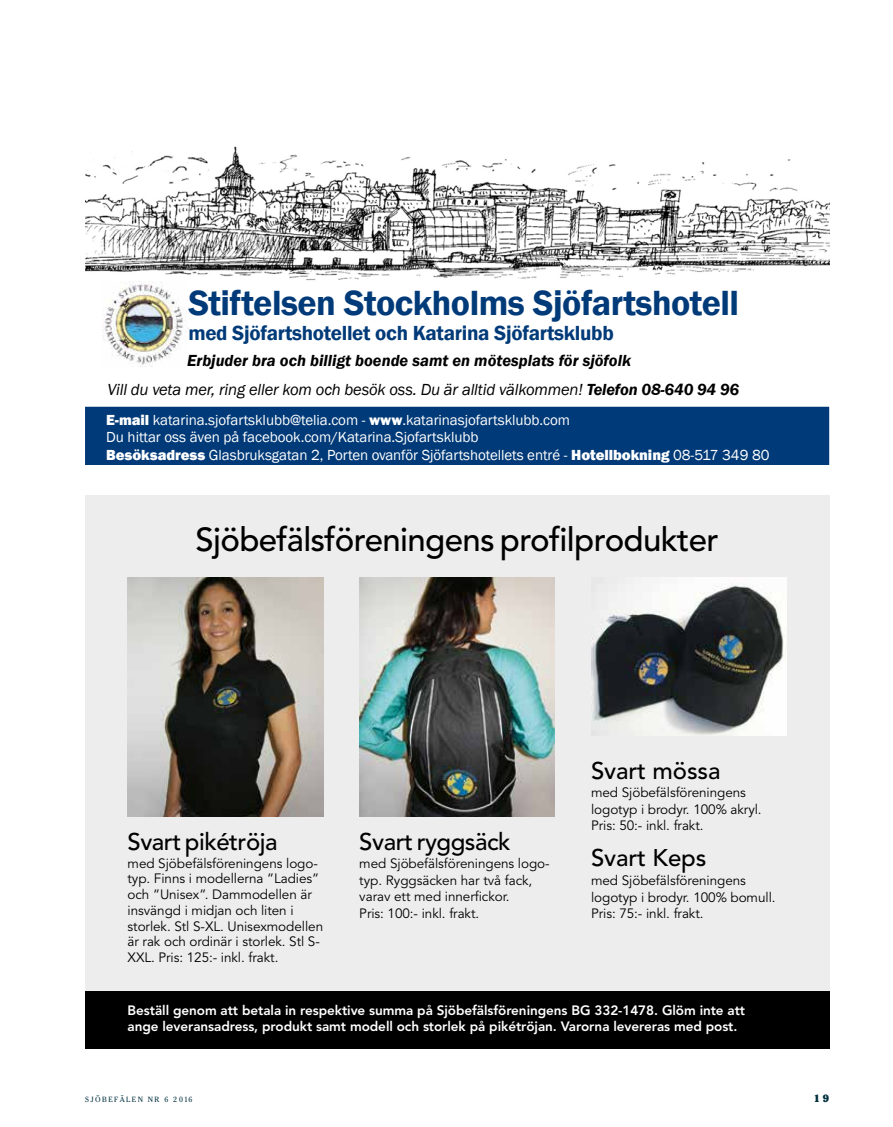
<style>
.page{position:relative;width:893px;height:1127px;background:#fff}
.page>*{position:absolute;margin:0;border:0;box-sizing:border-box;transform-origin:0 0}
.t1{font:600 36px "Franklin Gothic";letter-spacing:-.015em;color:#003a78}
.t2{font:500 33px "Avenir";letter-spacing:-.02em;color:#000}
.t3{font:500 24px "Avenir";letter-spacing:-.02em;color:#000}
.t4{font:600 21px "Franklin Gothic";letter-spacing:-.015em;color:#003a78}
.t5{font:italic 16.5px "Franklin Gothic";letter-spacing:-.01em;color:#000}
.t6{font:italic 600 16.5px "Franklin Gothic";color:#000}
.t7{font:15px/17.2px "Franklin Gothic";letter-spacing:-.005em;color:#fff}
.t8{font:13.5px/16.5px "Avenir";letter-spacing:-.005em;color:#000}
.t9{font:800 13.5px/16.5px "Avenir";letter-spacing:-.005em;color:#fff}
.t10{font:900 10.5px "Cheltenham";color:#00303e}
.t11{font:7.5px "Cheltenham";letter-spacing:.2em;color:#00303e}
.s1{font-weight:600}
.s2{font-weight:800}
</style>
<div class="page">
<img style="left:85px;top:146px;width:744px;height:135px">
<img style="left:102px;top:281px;width:86px;height:85px">
<div style="left:85px;top:407px;width:744px;height:58px;background:#003a78"></div>
<div style="left:85px;top:495px;width:744px;height:553px;background:#ededed"></div>
<img style="left:128px;top:577px;width:195px;height:239px">
<div style="left:85px;top:991px;width:744px;height:57px;background:#000"></div>
<img style="left:359px;top:577px;width:196px;height:239px">
<img style="left:591px;top:577px;width:196px;height:158px">
<h1 class="t1" style="left:188px;top:281px;width:552px">Stiftelsen Stockholms Sjöfartshotell</h1>
<h3 class="t4" style="left:188px;top:320px;width:427px">med Sjöfartshotellet och Katarina Sjöfartsklubb</h3>
<p class="t6" style="left:187px;top:350px;width:445px">Erbjuder bra och billigt boende samt en mötesplats för sjöfolk</p>
<p class="t5" style="left:108px;top:379px;width:633px">Vill du veta mer, ring eller kom och besök oss. Du är alltid välkommen! <span class="s1">Telefon 08-640 94 96</span></p>
<p class="t7" style="left:106px;top:412px;width:665px"><span class="s2">E-mail</span> katarina.sjofartsklubb@telia.com - <span class="s2">www</span>.katarinasjofartsklubb.com<br>Du hittar oss även på facebook.com/Katarina.Sjofartsklubb<br><span class="s2">Besöksadress</span> Glasbruksgatan 2, Porten ovanför Sjöfartshotellets entré - <span class="s2">Hotellbokning</span> 08-517 349 80</p>
<h2 class="t2" style="left:195px;top:520px;width:525px">Sjöbefälsföreningens profilprodukter</h2>
<h3 class="t3" style="left:128px;top:827px;width:151px">Svart pikétröja</h3>
<p class="t8" style="left:128px;top:855px;width:197px;line-height:15.8px">med Sjöbefälsföreningens logo&shy;typ. Finns i modellerna ”Ladies” och ”Unisex”. Dammodellen är insvängd i midjan och liten i storlek. Stl S-XL. Unisexmodellen är rak och ordinär i storlek. Stl S-<br>XXL. Pris: 125:- inkl. frakt.</p>
<h3 class="t3" style="left:359px;top:827px;width:153px">Svart ryggsäck</h3>
<p class="t8" style="left:359px;top:856px;width:192px">med Sjöbefälsföreningens logo&shy;typ. Ryggsäcken har två fack, varav ett med innerfickor.<br>Pris: 100:- inkl. frakt.</p>
<h3 class="t3" style="left:591px;top:756px;width:131px">Svart mössa</h3>
<p class="t8" style="left:591px;top:785px;width:172px">med Sjöbefälsföreningens logotyp i brodyr. 100% akryl.<br>Pris: 50:- inkl. frakt.</p>
<h3 class="t3" style="left:591px;top:844px;width:117px">Svart Keps</h3>
<p class="t8" style="left:591px;top:872px;width:186px">med Sjöbefälsföreningens logotyp i brodyr. 100% bomull.<br>Pris: 75:- inkl. frakt.</p>
<p class="t9" style="left:128px;top:1002px;width:619px">Beställ genom att betala in respektive summa på Sjöbefälsföreningens BG 332-1478. Glöm inte att ange leveransadress, produkt samt modell och storlek på pikétröjan. Varorna levereras med post.</p>
<p class="t11" style="left:85px;top:1094px;width:109px">SJÖBEFÄLEN NR 6 2016</p>
<p class="t10" style="left:814px;top:1091px;width:17px">1 9</p>
</div>
